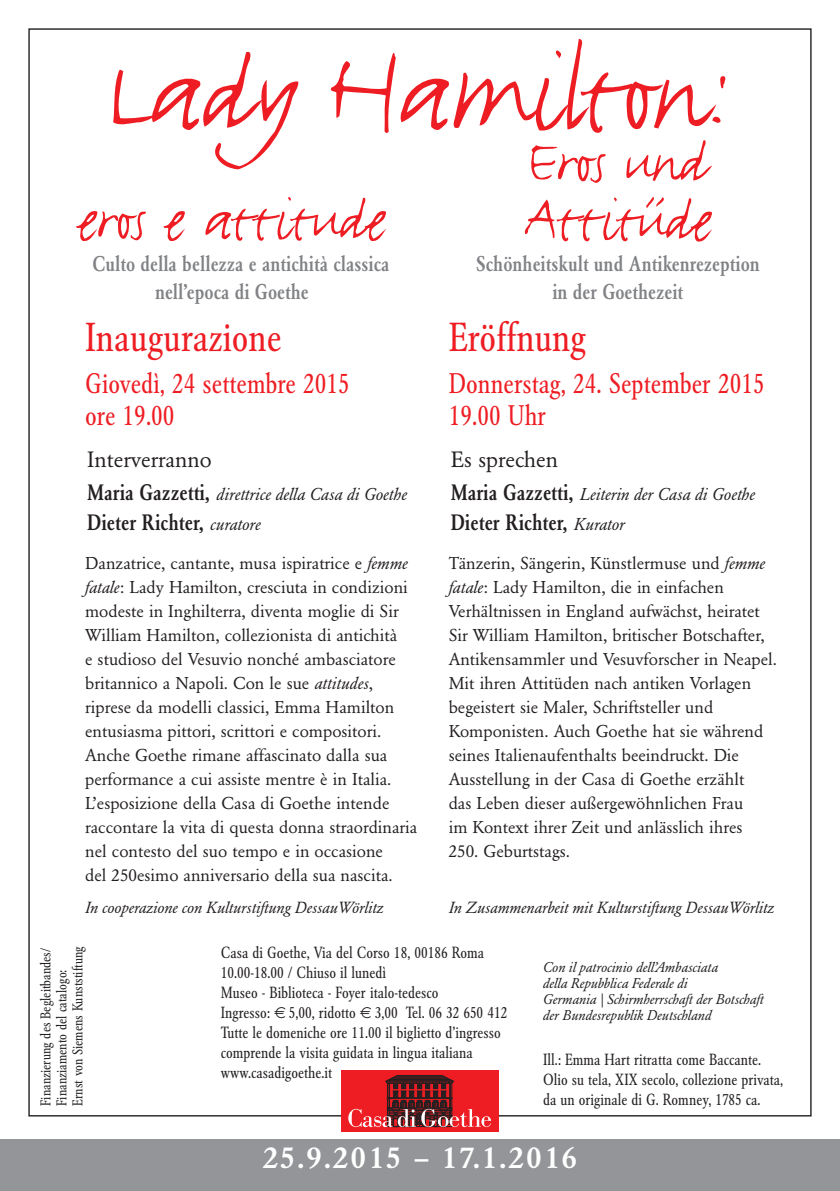
<style>
.page{position:relative;width:840px;height:1191px;background:#fff}
.page>*{position:absolute;margin:0;border:0;box-sizing:border-box;transform-origin:0 0}
.t1{font:128px "FF Justlefthand";letter-spacing:-.01em;color:#ee1d23}
.t2{font:68px/58px "FF Justlefthand";letter-spacing:-.01em;color:#ee1d23}
.t3{font:condensed 40px "Garamond BE";color:#ee1d23}
.t4{font:500 30px "Garamond BE";letter-spacing:.075em;color:#fff}
.t5{font:condensed 28px/32px "Garamond BE";color:#ee1d23}
.t6{font:500 condensed 22px "Garamond BE";color:#231f20}
.t7{font:22px "Garamond BE";color:#231f20}
.t8{font:500 condensed 21px/28px "Garamond BE";color:#808285}
.t9{font:17px/24px "Garamond BE";color:#231f20}
.t10{font:italic 17px "Garamond BE";color:#231f20}
.t11{font:condensed 16px/20px "Garamond BE";color:#231f20}
.t12{font:italic 16px "Garamond BE";color:#231f20}
.t13{font:italic 14px/16px "Garamond BE";color:#231f20}
.t14{font:condensed 14px/16px "Garamond BE";color:#231f20}
.s1{font-weight:500;font-style:normal;font-stretch:condensed;font-size:22px}
.s2{font-weight:400;font-style:italic;font-stretch:normal;font-size:17px}
.s3{font-style:italic}
</style>
<div class="page">
<div style="left:0;top:1140px;width:839px;height:51px;background:#939598"></div>
<div style="left:341px;top:1070px;width:157px;height:61px;background:#ee1d23"></div>
<svg style="left:348px;top:1075px;width:143px;height:52px"></svg>
<h1 class="t1" style="left:107px;top:6px;width:628px">Lady Hamilton:</h1>
<h2 class="t2" style="left:523px;top:127px;width:190px">Eros und<br>Attitüde</h2>
<p class="t8" style="left:475px;top:252px;width:285px;text-align:center">Schönheitskult und Antikenrezeption in der Goethezeit</p>
<h2 class="t2" style="left:78px;top:184px;width:310px">eros e attitude</h2>
<p class="t8" style="left:155px;top:251px;width:236px;text-indent:-63px">Culto della bellezza e antichità classica nell’epoca di Goethe</p>
<h3 class="t3" style="left:85px;top:320px;width:198px">Inaugurazione</h3>
<h3 class="t5" style="left:85px;top:369px;width:266px">Giovedì, 24 settembre 2015 ore 19.00</h3>
<p class="t7" style="left:87px;top:450px;width:126px">Interverranno</p>
<p class="t10" style="left:87px;top:487px;width:321px"><span class="s1">Maria Gazzetti,</span> direttrice della Casa di Goethe</p>
<p class="t6" style="left:87px;top:513px;width:175px">Dieter Richter, <span class="s2">curatore</span></p>
<h3 class="t3" style="left:448px;top:320px;width:139px">Eröffnung</h3>
<h3 class="t5" style="left:448px;top:369px;width:317px">Donnerstag, 24. September 2015<br>19.00 Uhr</h3>
<p class="t7" style="left:450px;top:450px;width:109px">Es sprechen</p>
<p class="t10" style="left:450px;top:487px;width:306px"><span class="s1">Maria Gazzetti,</span> Leiterin der Casa di Goethe</p>
<p class="t6" style="left:450px;top:513px;width:176px">Dieter Richter, <span class="s2">Kurator</span></p>
<p class="t9" style="left:448px;top:552px;width:329px">Tänzerin, Sängerin, Künstlermuse und <span class="s3">femme fatale</span>: Lady Hamilton, die in einfachen Verhältnissen in England aufwächst, heiratet Sir William Hamilton, britischer Botschafter, Antikensammler und Vesuvforscher in Neapel.<br>Mit ihren Attitüden nach antiken Vorlagen begeistert sie Maler, Schriftsteller und Komponisten. Auch Goethe hat sie während seines Italienaufenthalts beeindruckt. Die Ausstellung in der Casa di Goethe erzählt<br>das Leben dieser außergewöhnlichen Frau<br>im Kontext ihrer Zeit und anlässlich ihres<br>250. Geburtstags.</p>
<p class="t9" style="left:85px;top:552px;width:333px">Danzatrice, cantante, musa ispiratrice e <span class="s3">femme fatale</span>: Lady Hamilton, cresciuta in condizioni modeste in Inghilterra, diventa moglie di Sir William Hamilton, collezionista di antichità<br>e studioso del Vesuvio nonché ambasciatore britannico a Napoli. Con le sue <span class="s3">attitudes</span>, riprese da modelli classici, Emma Hamilton entusiasma pittori, scrittori e compositori.<br>Anche Goethe rimane affascinato dalla sua performance a cui assiste mentre è in Italia.<br>L’esposizione della Casa di Goethe intende raccontare la vita di questa donna straordinaria nel contesto del suo tempo e in occasione<br>del 250esimo anniversario della sua nascita.</p>
<p class="t12" style="left:85px;top:901px;width:300px">In cooperazione con Kulturstiftung DessauWörlitz</p>
<p class="t11" style="left:220px;top:944px;width:288px">Casa di Goethe, Via del Corso 18, 00186 Roma 10.00-18.00 / Chiuso il lunedì<br>Museo - Biblioteca - Foyer italo-tedesco<br>Ingresso: 5,00, ridotto 3,00 Tel. 06 32 650 412<br>Tutte le domeniche ore 11.00 il biglietto d’ingresso comprende la visita guidata in lingua italiana www.casadigoethe.it</p>
<p class="t12" style="left:448px;top:901px;width:327px">In Zusammenarbeit mit Kulturstiftung DessauWörlitz</p>
<p class="t14" style="left:55px;top:1105px;width:161px;rotate:-90deg">Finanziamento del catalogo:<br>Ernst von Siemens Kunststiftung</p>
<p class="t14" style="left:39px;top:1105px;width:159px;rotate:-90deg">Finanzierung des Begleitbandes/</p>
<p class="t13" style="left:542px;top:960px;width:222px">Con il patrocinio dell’Ambasciata<br>della Repubblica Federale di<br>Germania | Schirmherrschaft der Botschaft der Bundesrepublik Deutschland</p>
<p class="t11" style="left:543px;top:1050px;width:241px">Ill.: Emma Hart ritratta come Baccante.<br>Olio su tela, XIX secolo, collezione privata,</p>
<p class="t11" style="left:543px;top:1090px;width:219px">da un originale di G. Romney, 1785 ca.</p>
<h3 class="t4" style="left:263px;top:1145px;width:315px">25.9.2015 – 17.1.2016</h3>
</div>
